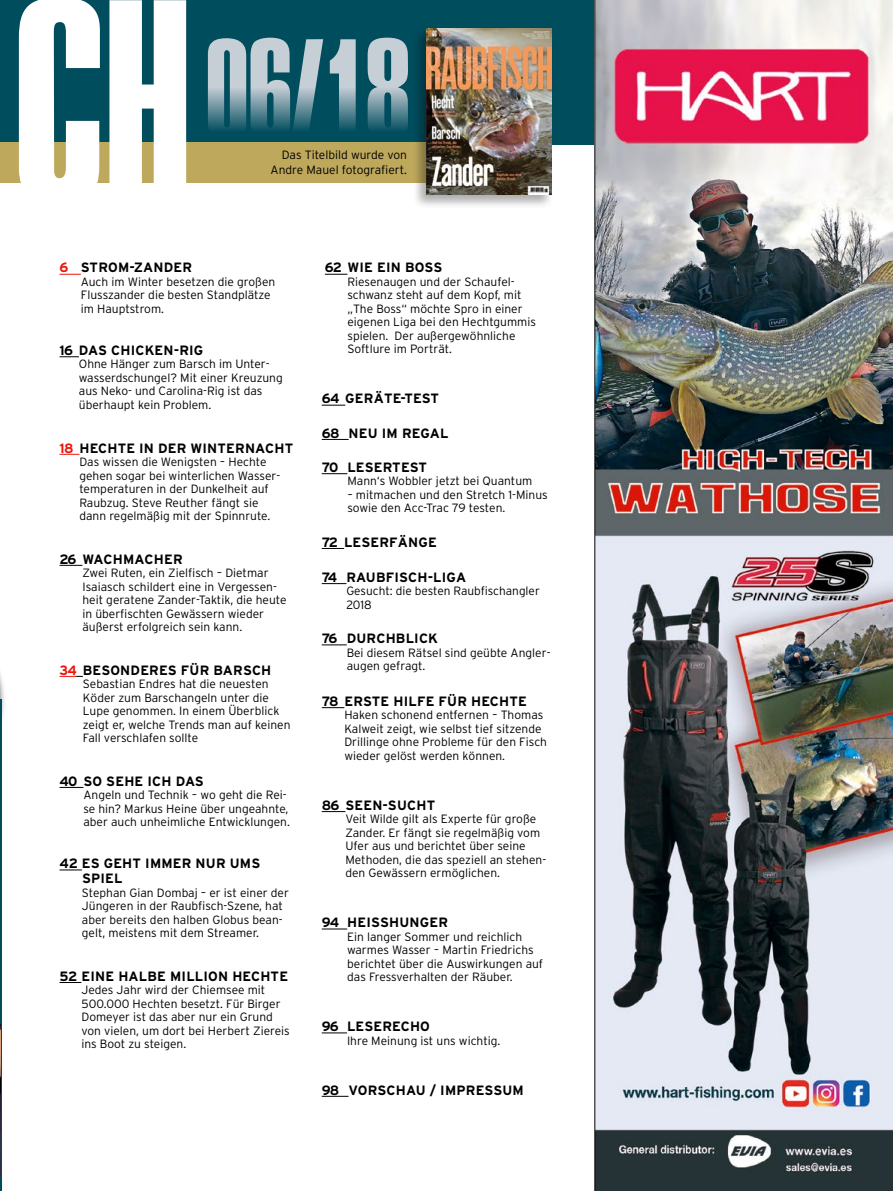
<style>
.page{position:relative;width:893px;height:1191px;background:#fff}
.page>*{position:absolute;margin:0;border:0;box-sizing:border-box;transform-origin:0 0}
.t1{font:300px "Permanent Hea URWD";color:#fff}
.t2{font:148.8px "Permanent Hea URWD";color:#c6ced6}
.t3{font:700 13.5px/15px "Parey Interstate";letter-spacing:.015em;color:#000}
.t4{font:300 12px/13.5px "Parey Interstate";color:#000}
.t5{font:300 12px/13.5px "Parey Interstate";color:#000;scale:1.41 1}
.s1{color:#ed150b}
</style>
<div class="page">
<div style="left:0;top:0;width:594px;height:144px;background:#004d5e"></div>
<div style="left:0;top:142px;width:461px;height:40px;background:#bea85c"></div>
<img style="left:596px;top:0;width:297px;height:1191px">
<hr style="left:595px;top:0;width:1px;height:1191px;background:#000">
<svg style="left:60px;top:274px;width:21px;height:1px"></svg>
<svg style="left:60px;top:356px;width:19px;height:1px"></svg>
<svg style="left:60px;top:454px;width:19px;height:1px"></svg>
<svg style="left:60px;top:565px;width:22px;height:1px"></svg>
<svg style="left:60px;top:676px;width:23px;height:1px"></svg>
<svg style="left:60px;top:787px;width:23px;height:1px"></svg>
<svg style="left:60px;top:869px;width:22px;height:1px"></svg>
<svg style="left:60px;top:982px;width:21px;height:1px"></svg>
<svg style="left:325px;top:274px;width:22px;height:1px"></svg>
<svg style="left:322px;top:405px;width:23px;height:1px"></svg>
<svg style="left:322px;top:439px;width:27px;height:1px"></svg>
<svg style="left:322px;top:473px;width:25px;height:1px"></svg>
<svg style="left:322px;top:548px;width:22px;height:1px"></svg>
<svg style="left:322px;top:583px;width:24px;height:1px"></svg>
<svg style="left:322px;top:644px;width:25px;height:1px"></svg>
<svg style="left:322px;top:707px;width:22px;height:1px"></svg>
<svg style="left:322px;top:811px;width:23px;height:1px"></svg>
<svg style="left:322px;top:928px;width:25px;height:1px"></svg>
<svg style="left:322px;top:1032px;width:25px;height:1px"></svg>
<svg style="left:322px;top:1096px;width:26px;height:1px"></svg>
<div style="left:412px;top:26px;width:142px;height:183px;background:#000;opacity:.33"></div>
<img style="left:427px;top:28px;width:124px;height:167px">
<div style="left:0;top:610px;width:8px;height:179px;background:#000;opacity:.75"></div>
<img style="left:0;top:610px;width:7px;height:160px">
<hr style="left:0;top:699px;width:1px;height:492px;background:#004d5e">
<img style="left:0;top:1024px;width:1px;height:153px">
<h1 class="t1" style="left:13px;top:-57px;width:182px">CH</h1>
<h2 class="t2" style="left:205px;top:11px;width:206px">06/18</h2>
<p class="t4" style="left:271px;top:147px;width:138px;line-height:15px;text-align:right">Das Titelbild wurde von<br>Andre Mauel fotografiert.</p>
<p class="t3" style="left:60px;top:260px;width:134px"><span class="s1">6</span> STROM-ZANDER</p>
<p class="t4" style="left:81px;top:275px;width:196px">Auch im Winter besetzen die großen<br>Flusszander die besten Standplätze im Hauptstrom.</p>
<p class="t3" style="left:60px;top:343px;width:145px">16 DAS CHICKEN-RIG</p>
<p class="t4" style="left:79px;top:357px;width:205px">Ohne Hänger zum Barsch im Unter&shy;wasserdschungel? Mit einer Kreuzung aus Neko- und Carolina-Rig ist das überhaupt kein Problem.</p>
<p class="t3" style="left:60px;top:440px;width:235px"><span class="s1">18</span> HECHTE IN DER WINTERNACHT</p>
<p class="t4" style="left:79px;top:455px;width:202px">Das wissen die Wenigsten - Hechte gehen sogar bei winterlichen Wasser&shy;temperaturen in der Dunkelheit auf Raubzug. Steve Reuther fängt sie dann regelmäßig mit der Spinnrute.</p>
<p class="t3" style="left:60px;top:551px;width:125px">26 WACHMACHER</p>
<p class="t4" style="left:82px;top:566px;width:206px">Zwei Ruten, ein Zielfisch - Dietmar Isaiasch schildert eine in Vergessen&shy;heit geratene Zander-Taktik, die heute in überfischten Gewässern wieder äußerst erfolgreich sein kann.</p>
<p class="t3" style="left:60px;top:662px;width:213px"><span class="s1">34</span> BESONDERES FÜR BARSCH</p>
<p class="t4" style="left:83px;top:677px;width:209px">Sebastian Endres hat die neuesten<br>Köder zum Barschangeln unter die<br>Lupe genommen. In einem Überblick zeigt er, welche Trends man auf keinen<br>Fall verschlafen sollte</p>
<p class="t3" style="left:60px;top:773px;width:146px">40 SO SEHE ICH DAS</p>
<p class="t4" style="left:83px;top:788px;width:208px">Angeln und Technik - wo geht die Rei&shy;se hin? Markus Heine über ungeahnte, aber auch unheimliche Entwicklungen.</p>
<p class="t3" style="left:82px;top:856px;width:180px;text-indent:-23px">42 ES GEHT IMMER NUR UMS<br>SPIEL</p>
<p class="t4" style="left:82px;top:885px;width:208px">Stephan Gian Dombaj - er ist einer der Jüngeren in der Raubfisch-Szene, hat aber bereits den halben Globus bean&shy;gelt, meistens mit dem Streamer.</p>
<p class="t3" style="left:60px;top:968px;width:230px">52 EINE HALBE MILLION HECHTE</p>
<p class="t4" style="left:81px;top:983px;width:210px">Jedes Jahr wird der Chiemsee mit<br>500.000 Hechten besetzt. Für Birger<br>Domeyer ist das aber nur ein Grund von vielen, um dort bei Herbert Ziereis ins Boot zu steigen.</p>
<p class="t3" style="left:325px;top:260px;width:119px">62 WIE EIN BOSS</p>
<p class="t4" style="left:347px;top:275px;width:190px">Riesenaugen und der Schaufel&shy;schwanz steht auf dem Kopf, mit „The Boss“ möchte Spro in einer eigenen Liga bei den Hechtgummis spielen. Der außergewöhnliche<br>Softlure im Porträt.</p>
<p class="t3" style="left:322px;top:391px;width:119px">64 GERÄTE-TEST</p>
<p class="t3" style="left:322px;top:425px;width:128px">68 NEU IM REGAL</p>
<p class="t3" style="left:322px;top:459px;width:107px">70 LESERTEST</p>
<p class="t4" style="left:347px;top:474px;width:186px">Mann‘s Wobbler jetzt bei Quantum</p>
<p class="t5" style="left:347px;top:488px;width:144px">- mitmachen und den Stretch 1-Minus sowie den Acc-Trac 79 testen.</p>
<p class="t3" style="left:322px;top:534px;width:117px">72 LESERFÄNGE</p>
<p class="t3" style="left:322px;top:569px;width:146px">74 RAUBFISCH-LIGA</p>
<p class="t4" style="left:346px;top:584px;width:195px">Gesucht: die besten Raubfischangler<br>2018</p>
<p class="t3" style="left:322px;top:631px;width:118px">76 DURCHBLICK</p>
<p class="t4" style="left:347px;top:645px;width:205px">Bei diesem Rätsel sind geübte Angler&shy;augen gefragt.</p>
<p class="t3" style="left:322px;top:693px;width:207px">78 ERSTE HILFE FÜR HECHTE</p>
<p class="t4" style="left:344px;top:708px;width:204px">Haken schonend entfernen - Thomas Kalweit zeigt, wie selbst tief sitzende Drillinge ohne Probleme für den Fisch wieder gelöst werden können.</p>
<p class="t3" style="left:322px;top:797px;width:115px">86 SEEN-SUCHT</p>
<p class="t4" style="left:345px;top:812px;width:202px">Veit Wilde gilt als Experte für große Zander. Er fängt sie regelmäßig vom Ufer aus und berichtet über seine Methoden, die das speziell an stehen&shy;den Gewässern ermöglichen.</p>
<p class="t3" style="left:322px;top:915px;width:128px">94 HEISSHUNGER</p>
<p class="t4" style="left:347px;top:929px;width:198px">Ein langer Sommer und reichlich warmes Wasser - Martin Friedrichs berichtet über die Auswirkungen auf das Fressverhalten der Räuber.</p>
<p class="t3" style="left:322px;top:1018px;width:110px">96 LESERECHO</p>
<p class="t4" style="left:347px;top:1033px;width:155px">Ihre Meinung ist uns wichtig.</p>
<p class="t3" style="left:322px;top:1082px;width:204px">98 VORSCHAU / IMPRESSUM</p>
</div>
